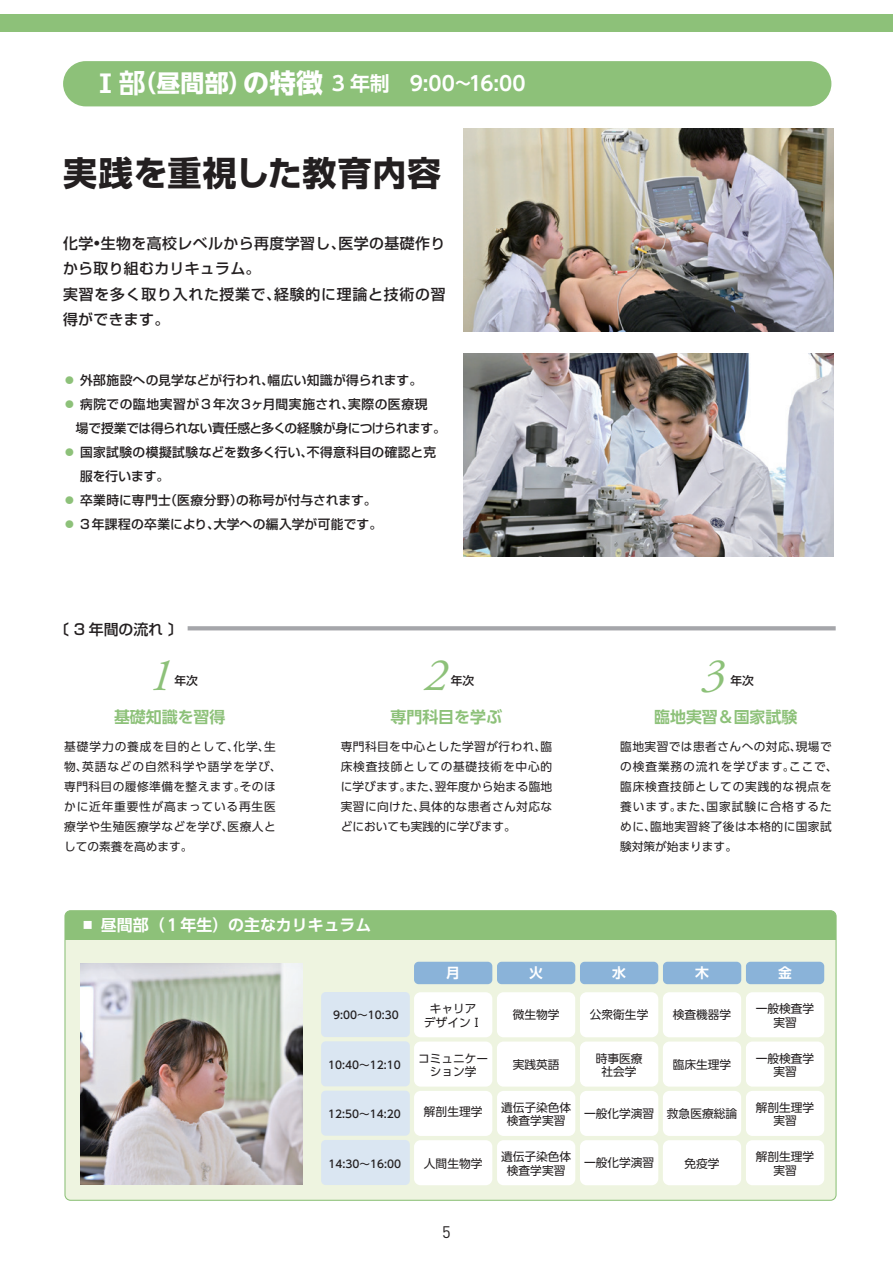
<style>
.page{position:relative;width:893px;height:1263px;background:#fff}
.page>*{position:absolute;margin:0;border:0;box-sizing:border-box;transform-origin:0 0}
.t1{font:italic 46.5px "Adobe Garamond Pro";color:#8dc179}
.t2{font:700 34.05px "Shin Go Pro";letter-spacing:.02em;color:#231f20}
.t3{font:700 19.95px "UD Shin Go NT Pr 6 N De";letter-spacing:.005em;color:#fff}
.t4{font:16.5px "DIN Pro";color:#231f20}
.t5{font:700 15.9px "UD Shin Go Pro De";color:#8dc179}
.t6{font:700 15.9px "UD Shin Go Pro De";color:#fff}
.t7{font:500 14.85px/25.5px "Shin Go Pro";letter-spacing:.03em;color:#231f20}
.t8{font:700 13.8px "UD Shin Go Pro De";color:#fff}
.t9{font:500 12.75px/24px "Shin Go Pro";letter-spacing:.015em;color:#231f20}
.t10{font:500 12.75px/24px "Shin Go Pro";letter-spacing:-.005em;color:#231f20}
.t11{font:11.7px/20px "UD Shin Go Pro";letter-spacing:.07em;color:#231f20}
.t12{font:11.7px/13.5px "UD Shin Go Pro";letter-spacing:.04em;color:#231f20;text-align:center}
.t13{font:11.7px/13.5px "UD Shin Go Pro";color:#231f20;text-align:center}
.t14{font:500 11.7px "Shin Go Pro";color:#231f20}
.t15{font:500 10.65px "UD Shin Go Pro";color:#231f20}
.s1{font-family:"Meiryo UI";font-size:26.55px}
.s2{font-size:26.55px}
.s3{font-family:"UD Shin Go NT Pr 6 N";font-size:23.85px}
.s4{font-family:"UD Shin Go NT Pr 6 N";font-size:26.55px}
.s5{font-weight:400;color:#8dc179}
</style>
<div class="page">
<div style="left:0;top:14px;width:893px;height:17px;background:#8dc179"></div>
<div style="left:63px;top:61px;width:768px;height:45px;background:#8dc179;border-radius:23px"></div>
<div style="left:65px;top:911px;width:771px;height:289px;background:#eef4e0;border-radius:6px"></div>
<div style="left:65px;top:911px;width:771px;height:28px;background:#8dc179"></div>
<img style="left:464px;top:128px;width:370px;height:203px">
<img style="left:464px;top:353px;width:370px;height:203px">
<img style="left:81px;top:964px;width:221px;height:221px">
<svg style="left:188px;top:626px;width:648px;height:4px;background:#a9aaae"></svg>
<div style="left:414px;top:962px;width:78px;height:22px;background:#8ab3d9;border-radius:5px"></div>
<div style="left:414px;top:992px;width:78px;height:45px;background:#fff;border-radius:7px"></div>
<div style="left:321px;top:992px;width:89px;height:45px;background:#dae6f2;border-radius:5px"></div>
<div style="left:321px;top:1041px;width:89px;height:45px;background:#dae6f2;border-radius:5px"></div>
<div style="left:321px;top:1091px;width:89px;height:45px;background:#dae6f2;border-radius:5px"></div>
<div style="left:321px;top:1140px;width:89px;height:45px;background:#dae6f2;border-radius:5px"></div>
<div style="left:497px;top:962px;width:78px;height:22px;background:#8ab3d9;border-radius:5px"></div>
<div style="left:580px;top:962px;width:78px;height:22px;background:#8ab3d9;border-radius:5px"></div>
<div style="left:663px;top:962px;width:78px;height:22px;background:#8ab3d9;border-radius:5px"></div>
<div style="left:746px;top:962px;width:78px;height:22px;background:#8ab3d9;border-radius:5px"></div>
<div style="left:414px;top:1041px;width:78px;height:45px;background:#fff;border-radius:7px"></div>
<div style="left:497px;top:992px;width:78px;height:45px;background:#fff;border-radius:7px"></div>
<div style="left:497px;top:1041px;width:78px;height:45px;background:#fff;border-radius:7px"></div>
<div style="left:580px;top:992px;width:78px;height:45px;background:#fff;border-radius:7px"></div>
<div style="left:580px;top:1091px;width:78px;height:45px;background:#fff;border-radius:7px"></div>
<div style="left:580px;top:1140px;width:78px;height:45px;background:#fff;border-radius:7px"></div>
<div style="left:580px;top:1041px;width:78px;height:45px;background:#fff;border-radius:7px"></div>
<div style="left:414px;top:1091px;width:78px;height:45px;background:#fff;border-radius:7px"></div>
<div style="left:414px;top:1140px;width:78px;height:45px;background:#fff;border-radius:7px"></div>
<div style="left:497px;top:1091px;width:78px;height:45px;background:#fff;border-radius:7px"></div>
<div style="left:497px;top:1140px;width:78px;height:45px;background:#fff;border-radius:7px"></div>
<div style="left:746px;top:992px;width:78px;height:45px;background:#fff;border-radius:7px"></div>
<div style="left:746px;top:1041px;width:78px;height:45px;background:#fff;border-radius:7px"></div>
<div style="left:746px;top:1140px;width:78px;height:45px;background:#fff;border-radius:7px"></div>
<div style="left:746px;top:1091px;width:78px;height:45px;background:#fff;border-radius:7px"></div>
<div style="left:663px;top:992px;width:78px;height:45px;background:#fff;border-radius:7px"></div>
<div style="left:663px;top:1041px;width:78px;height:45px;background:#fff;border-radius:7px"></div>
<div style="left:663px;top:1091px;width:78px;height:45px;background:#fff;border-radius:7px"></div>
<div style="left:663px;top:1140px;width:78px;height:45px;background:#fff;border-radius:7px"></div>
<h3 class="t3" style="left:99px;top:67px;width:428px"><span class="s1">I</span> <span class="s2">部</span><span class="s3">（昼間部）</span><span class="s4">の特徴</span> 3 年制　9:00~16:00</h3>
<h2 class="t2" style="left:63px;top:146px;width:380px">実践を重視した教育内容</h2>
<p class="t7" style="left:63px;top:229px;width:384px">化学•生物を高校レベルから再度学習し、医学の基礎作りから取り組むカリキュラム。<br>実習を多く取り入れた授業で、経験的に理論と技術の習得ができます。</p>
<p class="t9" style="left:63px;top:366px;width:361px"><span class="s5">●</span> 外部施設への見学などが行われ、幅広い知識が得られます。</p>
<p class="t10" style="left:63px;top:390px;width:384px"><span class="s5">●</span> 病院での臨地実習が3年次3ヶ月間実施され、実際の医療現<br>　場で授業では得られない責任感と多くの経験が身につけられます。</p>
<p class="t9" style="left:80px;top:438px;width:358px;text-indent:-17px"><span class="s5">●</span> 国家試験の模擬試験などを数多く行い、不得意科目の確認と克服を行います。</p>
<p class="t9" style="left:63px;top:486px;width:315px"><span class="s5">●</span> 卒業時に専門士（医療分野）の称号が付与されます。</p>
<p class="t9" style="left:63px;top:510px;width:321px"><span class="s5">●</span> 3年課程の卒業により、大学への編入学が可能です。</p>
<p class="t7" style="left:54px;top:615px;width:130px">〔 3 年間の流れ 〕</p>
<h1 class="t1" style="left:149px;top:647px;width:25px">1</h1>
<h1 class="t1" style="left:424px;top:647px;width:25px">2</h1>
<h1 class="t1" style="left:702px;top:647px;width:25px">3</h1>
<p class="t14" style="left:174px;top:671px;width:25px">年次</p>
<p class="t14" style="left:451px;top:671px;width:25px">年次</p>
<p class="t14" style="left:730px;top:671px;width:25px">年次</p>
<h3 class="t5" style="left:114px;top:704px;width:113px">基礎知識を習得</h3>
<h3 class="t5" style="left:391px;top:704px;width:113px">専門科目を学ぶ</h3>
<h3 class="t5" style="left:654px;top:704px;width:145px">臨地実習＆国家試験</h3>
<p class="t11" style="left:64px;top:736px;width:219px">基礎学力の養成を目的として、化学、生物、英語などの自然科学や語学を学び、専門科目の履修準備を整えます。そのほかに近年重要性が高まっている再生医療学や生殖医療学などを学び、医療人としての素養を高めます。</p>
<p class="t12" style="left:341px;top:736px;width:213px;line-height:20px;text-align:justify">専門科目を中心とした学習が行われ、臨床検査技師としての基礎技術を中心的に学びます。また、翌年度から始まる臨地実習に向けた、具体的な患者さん対応などにおいても実践的に学びます。</p>
<p class="t11" style="left:620px;top:736px;width:219px">臨地実習では患者さんへの対応、現場での検査業務の流れを学びます。ここで、臨床検査技師としての実践的な視点を養います。また、国家試験に合格するために、臨地実習終了後は本格的に国家試験対策が始まります。</p>
<h3 class="t6" style="left:80px;top:912px;width:293px">■ 昼間部（１年生）の主なカリキュラム</h3>
<p class="t8" style="left:446px;top:961px;width:15px">月</p>
<p class="t8" style="left:529px;top:961px;width:15px">火</p>
<p class="t8" style="left:612px;top:961px;width:15px">水</p>
<p class="t8" style="left:695px;top:961px;width:15px">木</p>
<p class="t8" style="left:778px;top:961px;width:15px">金</p>
<p class="t15" style="left:333px;top:1006px;width:67px">9:00～10:30</p>
<p class="t15" style="left:328px;top:1056px;width:74px">10:40～12:10</p>
<p class="t15" style="left:328px;top:1105px;width:74px">12:50～14:20</p>
<p class="t15" style="left:328px;top:1155px;width:74px">14:30～16:00</p>
<p class="t13" style="left:424px;top:1002px;width:60px">キャリアデザインⅠ</p>
<p class="t13" style="left:418px;top:1051px;width:72px">コミュニケーション学</p>
<p class="t12" style="left:424px;top:1104px;width:60px">解剖生理学</p>
<p class="t12" style="left:424px;top:1156px;width:60px">人間生物学</p>
<p class="t12" style="left:513px;top:1008px;width:48px">微生物学</p>
<p class="t12" style="left:513px;top:1057px;width:48px">実践英語</p>
<p class="t13" style="left:501px;top:1100px;width:72px">遺伝子染色体検査学実習</p>
<p class="t13" style="left:501px;top:1150px;width:72px">遺伝子染色体検査学実習</p>
<p class="t12" style="left:590px;top:1008px;width:60px">公衆衛生学</p>
<p class="t12" style="left:596px;top:1051px;width:48px">時事医療社会学</p>
<p class="t12" style="left:584px;top:1106px;width:72px">一般化学演習</p>
<p class="t12" style="left:584px;top:1156px;width:72px">一般化学演習</p>
<p class="t12" style="left:673px;top:1008px;width:60px">検査機器学</p>
<p class="t12" style="left:673px;top:1057px;width:60px">臨床生理学</p>
<p class="t12" style="left:667px;top:1107px;width:72px">救急医療総論</p>
<p class="t12" style="left:684px;top:1156px;width:37px">免疫学</p>
<p class="t12" style="left:756px;top:1002px;width:60px">一般検査学実習</p>
<p class="t12" style="left:756px;top:1051px;width:60px">一般検査学実習</p>
<p class="t12" style="left:756px;top:1100px;width:60px">解剖生理学実習</p>
<p class="t12" style="left:756px;top:1150px;width:60px">解剖生理学実習</p>
<h3 class="t4" style="left:442px;top:1221px;width:10px">5</h3>
</div>
